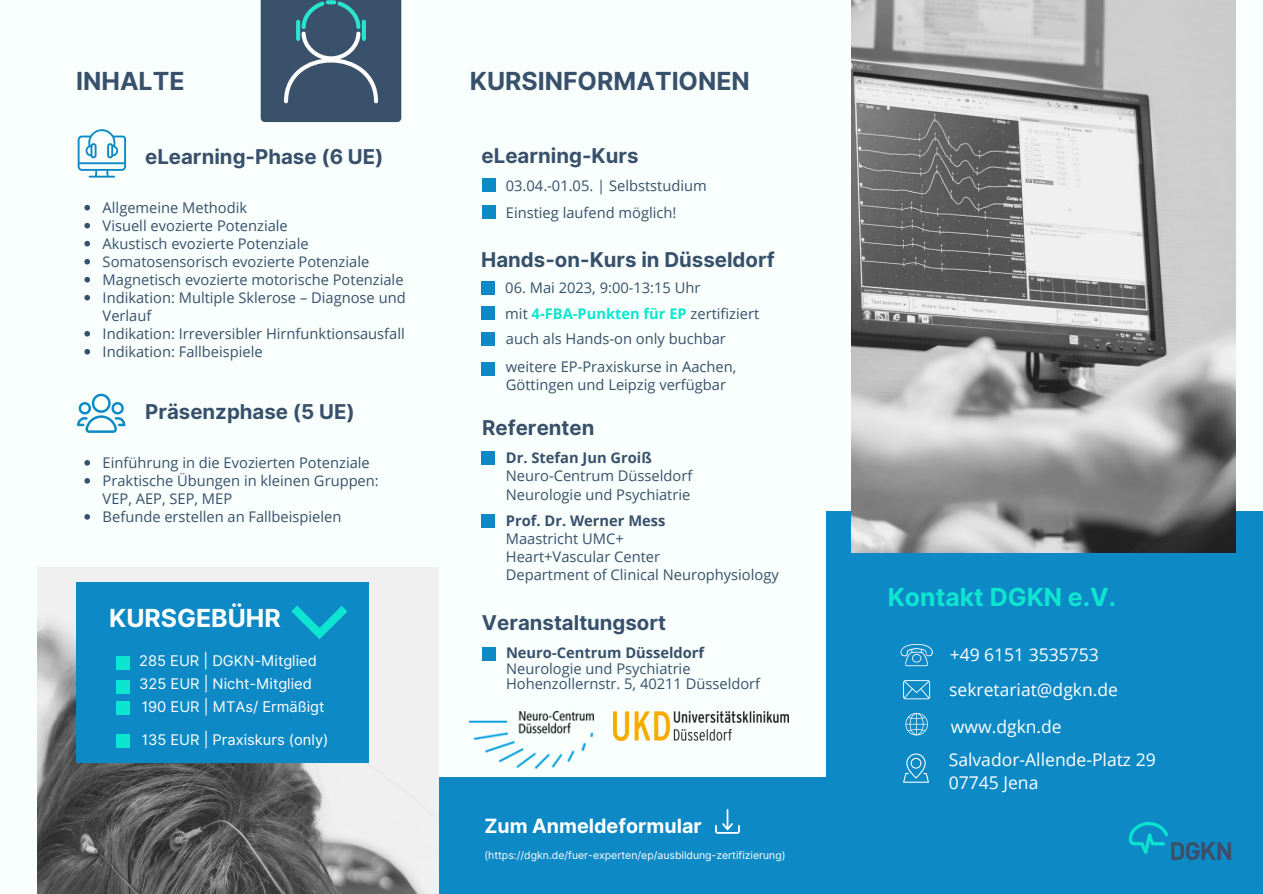
<style>
.page{position:relative;width:1263px;height:894px;background:#fff}
.page>*{position:absolute;margin:0;border:0;box-sizing:border-box;transform-origin:0 0}
.t1{font:700 24.9px "Inter";color:#38506b}
.t2{font:700 24.9px "Inter";color:#0de5d1}
.t3{font:700 24.9px "Inter";color:#fff}
.t4{font:700 20.4px "Inter";color:#38506b}
.t5{font:700 19.65px "Inter";color:#fff}
.t6{font:17.55px/22.5px "Open Sans";color:#fff}
.t7{font:14.7px/18px "Open Sans";color:#38506b}
.t8{font:14.7px/22.8px "Inter";color:#fff}
.t9{font:700 14.7px "Open Sans";color:#38506b}
.t10{font:10.5px "Inter";color:#fff}
.s1{font-weight:700;color:#0de5d1}
</style>
<div class="page">
<div style="left:0;top:0;width:1263px;height:893px;background:#f8fffc"></div>
<div style="left:439px;top:776px;width:401px;height:117px;background:#0d8ac6"></div>
<img style="left:37px;top:567px;width:402px;height:326px">
<div style="left:826px;top:511px;width:437px;height:382px;background:#0d8ac6"></div>
<img style="left:851px;top:0;width:385px;height:552px">
<svg style="left:261px;top:0;width:140px;height:122px;background:#435e74"></svg>
<svg style="left:78px;top:129px;width:48px;height:48px"></svg>
<svg style="left:77px;top:393px;width:48px;height:40px"></svg>
<svg style="left:903px;top:753px;width:26px;height:29px"></svg>
<svg style="left:900px;top:643px;width:33px;height:23px"></svg>
<svg style="left:903px;top:680px;width:27px;height:19px"></svg>
<svg style="left:905px;top:712px;width:23px;height:23px"></svg>
<img style="left:1128px;top:822px;width:103px;height:39px">
<div style="left:76px;top:582px;width:293px;height:180px;background:#0d8ac6"></div>
<svg style="left:291px;top:606px;width:56px;height:33px"></svg>
<div style="left:116px;top:655px;width:14px;height:14px;background:#0de5d1"></div>
<div style="left:116px;top:680px;width:14px;height:13px;background:#0de5d1"></div>
<div style="left:116px;top:701px;width:14px;height:13px;background:#0de5d1"></div>
<div style="left:116px;top:734px;width:14px;height:13px;background:#0de5d1"></div>
<div style="left:482px;top:179px;width:14px;height:13px;background:#0d8ac6"></div>
<div style="left:482px;top:205px;width:14px;height:13px;background:#0d8ac6"></div>
<div style="left:481px;top:306px;width:14px;height:13px;background:#0d8ac6"></div>
<div style="left:481px;top:332px;width:14px;height:13px;background:#0d8ac6"></div>
<div style="left:481px;top:363px;width:14px;height:13px;background:#0d8ac6"></div>
<div style="left:481px;top:451px;width:14px;height:13px;background:#0d8ac6"></div>
<div style="left:481px;top:514px;width:14px;height:13px;background:#0d8ac6"></div>
<svg style="left:715px;top:809px;width:25px;height:24px"></svg>
<div style="left:481px;top:281px;width:14px;height:13px;background:#0d8ac6"></div>
<div style="left:482px;top:647px;width:14px;height:13px;background:#0d8ac6"></div>
<img style="left:470px;top:711px;width:124px;height:56px">
<img style="left:613px;top:711px;width:176px;height:29px">
<svg style="left:84px;top:460px;width:6px;height:5px"></svg>
<svg style="left:84px;top:478px;width:6px;height:5px"></svg>
<svg style="left:84px;top:514px;width:6px;height:5px"></svg>
<svg style="left:84px;top:205px;width:6px;height:5px"></svg>
<svg style="left:84px;top:223px;width:6px;height:5px"></svg>
<svg style="left:84px;top:241px;width:6px;height:5px"></svg>
<svg style="left:84px;top:259px;width:6px;height:5px"></svg>
<svg style="left:84px;top:277px;width:6px;height:5px"></svg>
<svg style="left:84px;top:295px;width:6px;height:5px"></svg>
<svg style="left:84px;top:331px;width:6px;height:5px"></svg>
<svg style="left:84px;top:349px;width:6px;height:5px"></svg>
<h1 class="t1" style="left:76px;top:66px;width:110px">INHALTE</h1>
<h2 class="t4" style="left:145px;top:144px;width:240px">eLearning-Phase (6 UE)</h2>
<p class="t7" style="left:103px;top:198px;width:305px">Allgemeine Methodik<br>Visuell evozierte Potenziale<br>Akustisch evozierte Potenziale Somatosensorisch evozierte Potenziale Magnetisch evozierte motorische Potenziale Indikation: Multiple Sklerose – Diagnose und Verlauf<br>Indikation: Irreversibler Hirnfunktionsausfall Indikation: Fallbeispiele</p>
<h2 class="t4" style="left:145px;top:399px;width:211px">Präsenzphase (5 UE)</h2>
<p class="t7" style="left:103px;top:453px;width:278px">Einführung in die Evozierten Potenziale Praktische Übungen in kleinen Gruppen:<br>VEP, AEP, SEP, MEP<br>Befunde erstellen an Fallbeispielen</p>
<h1 class="t3" style="left:109px;top:602px;width:173px">KURSGEBÜHR</h1>
<p class="t8" style="left:139px;top:649px;width:187px">285 EUR | DGKN-Mitglied<br>325 EUR | Nicht-Mitglied<br>190 EUR | MTAs/ Ermäßigt</p>
<p class="t8" style="left:142px;top:727px;width:188px">135 EUR | Praxiskurs (only)</p>
<h1 class="t1" style="left:470px;top:66px;width:282px">KURSINFORMATIONEN</h1>
<h2 class="t4" style="left:482px;top:143px;width:158px">eLearning-Kurs</h2>
<p class="t7" style="left:506px;top:172px;width:202px;line-height:26.7px">03.04.-01.05. | Selbststudium<br>Einstieg laufend möglich!</p>
<h2 class="t4" style="left:481px;top:247px;width:295px">Hands-on-Kurs in Düsseldorf</h2>
<p class="t7" style="left:505px;top:278px;width:197px">06. Mai 2023, 9:00-13:15 Uhr</p>
<p class="t7" style="left:505px;top:300px;width:255px;line-height:25.5px">mit <span class="s1">4-FBA-Punkten für EP</span> zertifiziert auch als Hands-on only buchbar</p>
<p class="t7" style="left:506px;top:357px;width:232px">weitere EP-Praxiskurse in Aachen,<br>Göttingen und Leipzig verfügbar</p>
<h2 class="t4" style="left:482px;top:415px;width:114px">Referenten</h2>
<p class="t9" style="left:506px;top:447px;width:147px">Dr. Stefan Jun Groiß</p>
<p class="t7" style="left:506px;top:466px;width:188px">Neuro-Centrum Düsseldorf<br>Neurologie und Psychiatrie</p>
<p class="t9" style="left:506px;top:510px;width:161px">Prof. Dr. Werner Mess</p>
<p class="t7" style="left:506px;top:529px;width:274px">Maastricht UMC+<br>Heart+Vascular Center<br>Department of Clinical Neurophysiology</p>
<h2 class="t4" style="left:482px;top:610px;width:186px">Veranstaltungsort</h2>
<p class="t9" style="left:506px;top:642px;width:200px">Neuro-Centrum Düsseldorf</p>
<p class="t7" style="left:506px;top:660px;width:256px;line-height:15.8px">Neurologie und Psychiatrie<br>Hohenzollernstr. 5, 40211 Düsseldorf</p>
<h3 class="t5" style="left:484px;top:814px;width:219px">Zum Anmeldeformular</h3>
<p class="t10" style="left:484px;top:848px;width:303px">(https://dgkn.de/fuer-experten/ep/ausbildung-zertifizierung)</p>
<h1 class="t2" style="left:888px;top:581px;width:230px">Kontakt DGKN e.V.</h1>
<p class="t6" style="left:949px;top:637px;width:170px;line-height:34.5px">+49 6151 3535753 sekretariat@dgkn.de</p>
<p class="t6" style="left:951px;top:714px;width:112px">www.dgkn.de</p>
<p class="t6" style="left:949px;top:748px;width:209px">Salvador-Allende-Platz 29<br>07745 Jena</p>
</div>
